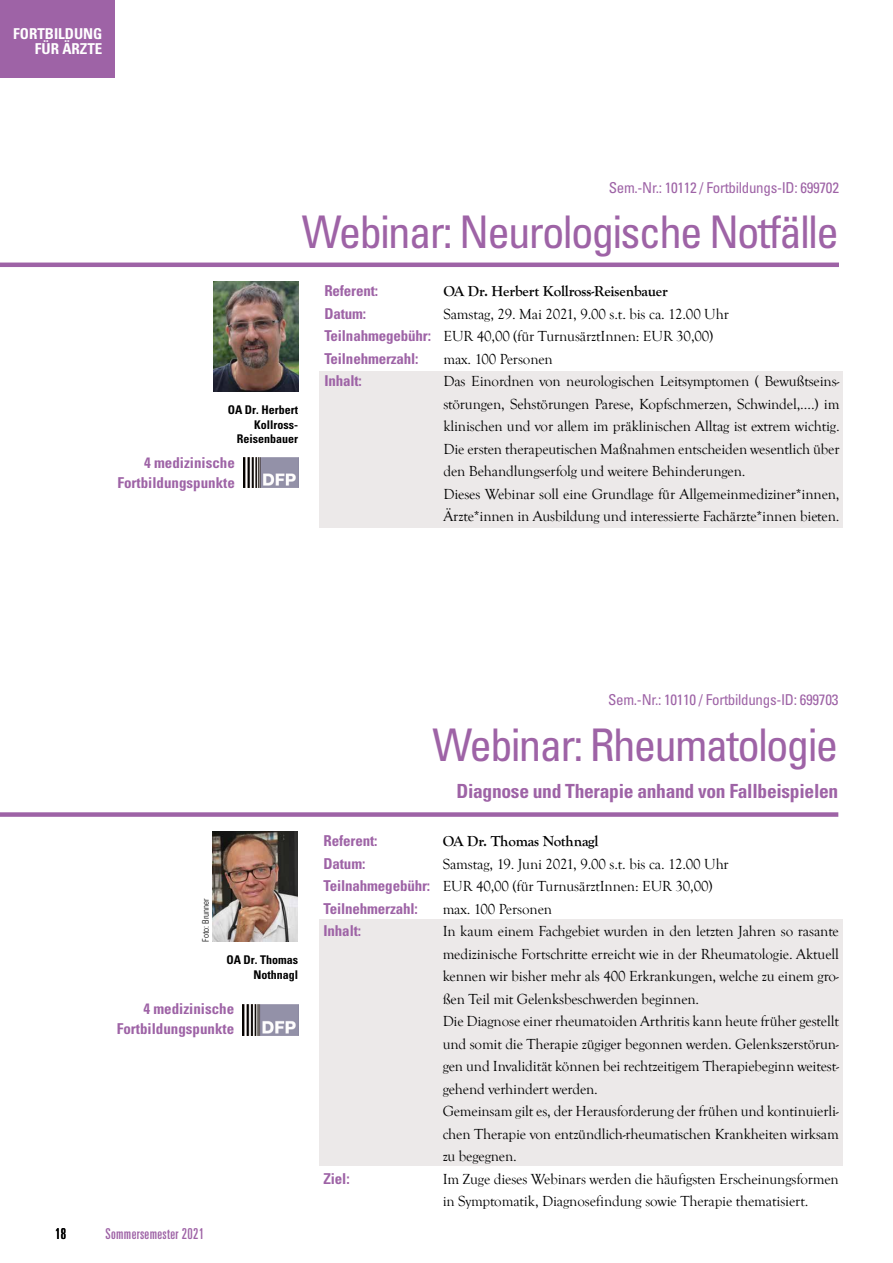
<style>
.page{position:relative;width:893px;height:1263px;background:#fff}
.page>*{position:absolute;margin:0;border:0;box-sizing:border-box;transform-origin:0 0}
.t1{font:condensed 45px "Univers LT Std";letter-spacing:-.04em;color:#9e63a6}
.t2{font:700 condensed 19.5px "Univers LT Std";letter-spacing:-.015em;color:#9e63a6}
.t3{font:15px/22.5px "Goudy Old Style T";letter-spacing:-.01em;color:#000}
.t4{font:700 condensed 15px/19.5px "Univers LT Std";letter-spacing:-.01em;color:#9e63a6;text-align:right}
.t5{font:condensed 15px "Univers LT Std";letter-spacing:-.02em;color:#9e63a6}
.t6{font:700 15px "Goudy Old Style T";letter-spacing:-.01em;color:#000}
.t7{font:700 condensed 15px/15px "Univers LT Std";color:#fff;text-align:right}
.t8{font:ultra-condensed 15px "Univers LT Std";letter-spacing:.025em;color:#9e63a6;scale:.95 1}
.t9{font:ultra-condensed 15px "Univers LT Std";color:#000;scale:.95 1}
.t10{font:700 condensed 12px/14.4px "Univers LT Std";color:#000;text-align:right}
.t11{font:300 condensed 9px "Univers LT Std";color:#000}
.s1{font-family:"Univers LT Std";font-weight:700;font-stretch:condensed;color:#9e63a6}
</style>
<div class="page">
<div style="left:0;top:0;width:115px;height:78px;background:#9e63a6"></div>
<hr style="left:0;top:263px;width:839px;height:4px;background:#9e63a6">
<img style="left:243px;top:457px;width:56px;height:31px">
<div style="left:320px;top:371px;width:523px;height:156px;background:#ece9e9"></div>
<img style="left:213px;top:281px;width:85px;height:111px">
<div style="left:320px;top:920px;width:523px;height:246px;background:#ece9e9"></div>
<div style="left:0;top:812px;width:838px;height:5px;background:#9e63a6"></div>
<img style="left:243px;top:1005px;width:55px;height:30px">
<img style="left:212px;top:831px;width:85px;height:111px">
<p class="t7" style="left:13px;top:26px;width:91px">Fortbildung für Ärzte</p>
<p class="t5" style="left:609px;top:178px;width:232px">Sem.-Nr.: 10112 / Fortbildungs-ID: 699702</p>
<h1 class="t1" style="left:302px;top:204px;width:539px">Webinar: Neurologische Notfälle</h1>
<p class="t10" style="left:228px;top:403px;width:72px">OA Dr. Herbert<br>Kollross-<br>Reisenbauer</p>
<p class="t4" style="left:117px;top:453px;width:119px">4 medizinische<br>Fortbildungspunkte</p>
<p class="t4" style="left:324px;top:281px;width:55px">Referent:</p>
<p class="t6" style="left:443px;top:283px;width:226px">OA Dr. Herbert Kollross-Reisenbauer</p>
<p class="t4" style="left:324px;top:304px;width:43px">Datum:</p>
<p class="t3" style="left:324px;top:303px;width:406px;text-indent:119px">Samstag, 29. Mai 2021, 9.00 s.t. bis ca. 12.00 Uhr<br><span class="s1">Teilnahmegebühr:</span> EUR 40,00 (für TurnusärztInnen: EUR 30,00)</p>
<p class="t4" style="left:324px;top:349px;width:96px">Teilnehmerzahl:</p>
<p class="t3" style="left:443px;top:348px;width:111px">max. 100 Personen</p>
<p class="t4" style="left:324px;top:371px;width:39px">Inhalt:</p>
<p class="t3" style="left:443px;top:370px;width:398px">Das Einordnen von neurologischen Leitsymptomen ( Bewußtseins&shy;störungen, Sehstörungen Parese, Kopfschmerzen, Schwindel,….) im klinischen und vor allem im präklinischen Alltag ist extrem wichtig.<br>Die ersten therapeutischen Maßnahmen entscheiden wesentlich über den Behandlungserfolg und weitere Behinderungen.<br>Dieses Webinar soll eine Grundlage für Allgemeinmediziner*innen, Ärzte*innen in Ausbildung und interessierte Fachärzte*innen bieten.</p>
<p class="t11" style="left:200px;top:941px;width:45px;rotate:-90deg">Foto: Brunner</p>
<p class="t10" style="left:226px;top:953px;width:73px">OA Dr. Thomas<br>Nothnagl</p>
<p class="t4" style="left:117px;top:999px;width:119px">4 medizinische<br>Fortbildungspunkte</p>
<p class="t5" style="left:608px;top:690px;width:232px">Sem.-Nr.: 10110 / Fortbildungs-ID: 699703</p>
<h1 class="t1" style="left:432px;top:716px;width:407px">Webinar: Rheumatologie</h1>
<h2 class="t2" style="left:456px;top:779px;width:383px">Diagnose und Therapie anhand von Fallbeispielen</h2>
<p class="t4" style="left:324px;top:831px;width:55px">Referent:</p>
<p class="t6" style="left:443px;top:833px;width:157px">OA Dr. Thomas Nothnagl</p>
<p class="t4" style="left:324px;top:853px;width:43px">Datum:</p>
<p class="t3" style="left:324px;top:853px;width:407px;text-indent:119px">Samstag, 19. Juni 2021, 9.00 s.t. bis ca. 12.00 Uhr<br><span class="s1">Teilnahmegebühr:</span> EUR 40,00 (für TurnusärztInnen: EUR 30,00)</p>
<p class="t4" style="left:324px;top:898px;width:96px">Teilnehmerzahl:</p>
<p class="t3" style="left:443px;top:898px;width:111px">max. 100 Personen</p>
<p class="t4" style="left:324px;top:921px;width:39px">Inhalt:</p>
<p class="t3" style="left:443px;top:920px;width:398px">In kaum einem Fachgebiet wurden in den letzten Jahren so rasante medizinische Fortschritte erreicht wie in der Rheumatologie. Aktuell kennen wir bisher mehr als 400 Erkrankungen, welche zu einem gro&shy;ßen Teil mit Gelenksbeschwerden beginnen.<br>Die Diagnose einer rheumatoiden Arthritis kann heute früher gestellt und somit die Therapie zügiger begonnen werden. Gelenkszerstörun&shy;gen und Invalidität können bei rechtzeitigem Therapiebeginn weitest&shy;gehend verhindert werden.<br>Gemeinsam gilt es, der Herausforderung der frühen und kontinuierli&shy;chen Therapie von entzündlich-rheumatischen Krankheiten wirksam zu begegnen.</p>
<p class="t4" style="left:324px;top:1168px;width:28px">Ziel:</p>
<p class="t3" style="left:443px;top:1168px;width:398px">Im Zuge dieses Webinars werden die häufigsten Erscheinungsformen in Symptomatik, Diagnosefindung sowie Therapie thematisiert.</p>
<p class="t9" style="left:55px;top:1225px;width:13px">18</p>
<p class="t8" style="left:105px;top:1225px;width:105px">Sommersemester 2021</p>
</div>
